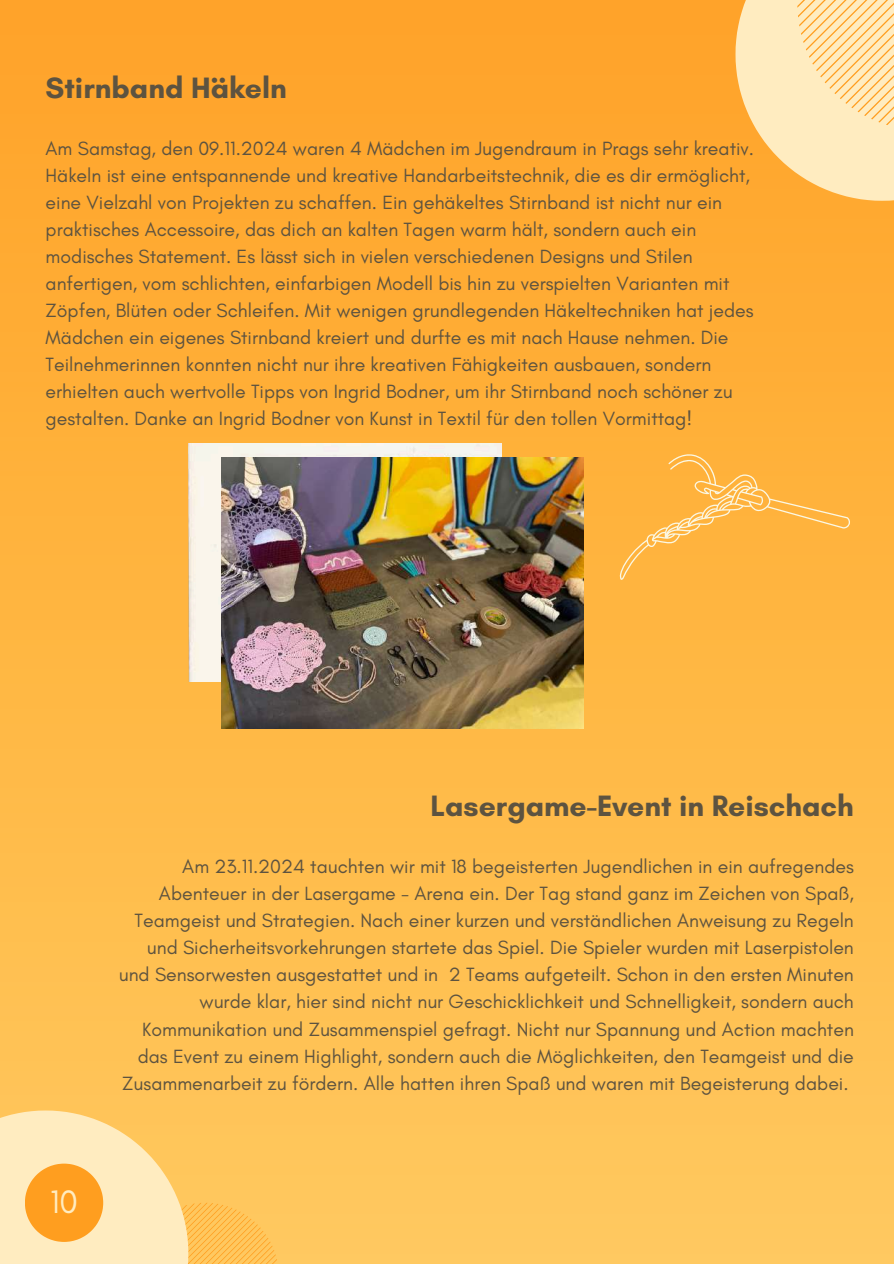
<style>
.page{position:relative;width:894px;height:1264px;background:#fff}
.page>*{position:absolute;margin:0;border:0;box-sizing:border-box;transform-origin:0 0}
.t1{font:33px "Glacial Indifference";color:#ffecc0}
.t2{font:700 30px "Glacial Indifference";color:#5d5340}
.t3{font:19.5px/27px "Glacial Indifference";color:#5d5340}
</style>
<div class="page">
<div style="left:0;top:0;width:893px;height:1263px;background:linear-gradient(to bottom,#ffa327,#ffc95e)"></div>
<svg style="left:735px;top:0;width:158px;height:201px;background:#ffda9a"></svg>
<svg style="left:797px;top:0;width:96px;height:125px;background:#ffe1aa"></svg>
<svg style="left:131px;top:1202px;width:147px;height:62px;background:#ffc257"></svg>
<svg style="left:0;top:1110px;width:188px;height:153px;background:#ffe4ab"></svg>
<svg style="left:25px;top:1163px;width:78px;height:78px;background:#ffae40"></svg>
<img style="left:188px;top:444px;width:313px;height:237px">
<img style="left:221px;top:457px;width:362px;height:271px">
<div style="left:617px;top:444px;width:236px;height:204px;background:#ffb43e"></div>
<h2 class="t2" style="left:46px;top:69px;width:243px">Stirnband Häkeln</h2>
<p class="t3" style="left:46px;top:135px;width:709px">Am Samstag, den 09.11.2024 waren 4 Mädchen im Jugendraum in Prags sehr kreativ.<br>Häkeln ist eine entspannende und kreative Handarbeitstechnik, die es dir ermöglicht, eine Vielzahl von Projekten zu schaffen. Ein gehäkeltes Stirnband ist nicht nur ein praktisches Accessoire, das dich an kalten Tagen warm hält, sondern auch ein modisches Statement. Es lässt sich in vielen verschiedenen Designs und Stilen anfertigen, vom schlichten, einfarbigen Modell bis hin zu verspielten Varianten mit Zöpfen, Blüten oder Schleifen. Mit wenigen grundlegenden Häkeltechniken hat jedes Mädchen ein eigenes Stirnband kreiert und durfte es mit nach Hause nehmen. Die Teilnehmerinnen konnten nicht nur ihre kreativen Fähigkeiten ausbauen, sondern erhielten auch wertvolle Tipps von Ingrid Bodner, um ihr Stirnband noch schöner zu gestalten. Danke an Ingrid Bodner von Kunst in Textil für den tollen Vormittag!</p>
<h1 class="t1" style="left:50px;top:1182px;width:29px">10</h1>
<h2 class="t2" style="left:430px;top:787px;width:425px">Lasergame-Event in Reischach</h2>
<p class="t3" style="left:119px;top:853px;width:736px;text-align:right">Am 23.11.2024 tauchten wir mit 18 begeisterten Jugendlichen in ein aufregendes Abenteuer in der Lasergame - Arena ein. Der Tag stand ganz im Zeichen von Spaß, Teamgeist und Strategien. Nach einer kurzen und verständlichen Anweisung zu Regeln und Sicherheitsvorkehrungen startete das Spiel. Die Spieler wurden mit Laserpistolen und Sensorwesten ausgestattet und in 2 Teams aufgeteilt. Schon in den ersten Minuten wurde klar, hier sind nicht nur Geschicklichkeit und Schnelligkeit, sondern auch Kommunikation und Zusammenspiel gefragt. Nicht nur Spannung und Action machten das Event zu einem Highlight, sondern auch die Möglichkeiten, den Teamgeist und die Zusammenarbeit zu fördern. Alle hatten ihren Spaß und waren mit Begeisterung dabei.</p>
</div>
